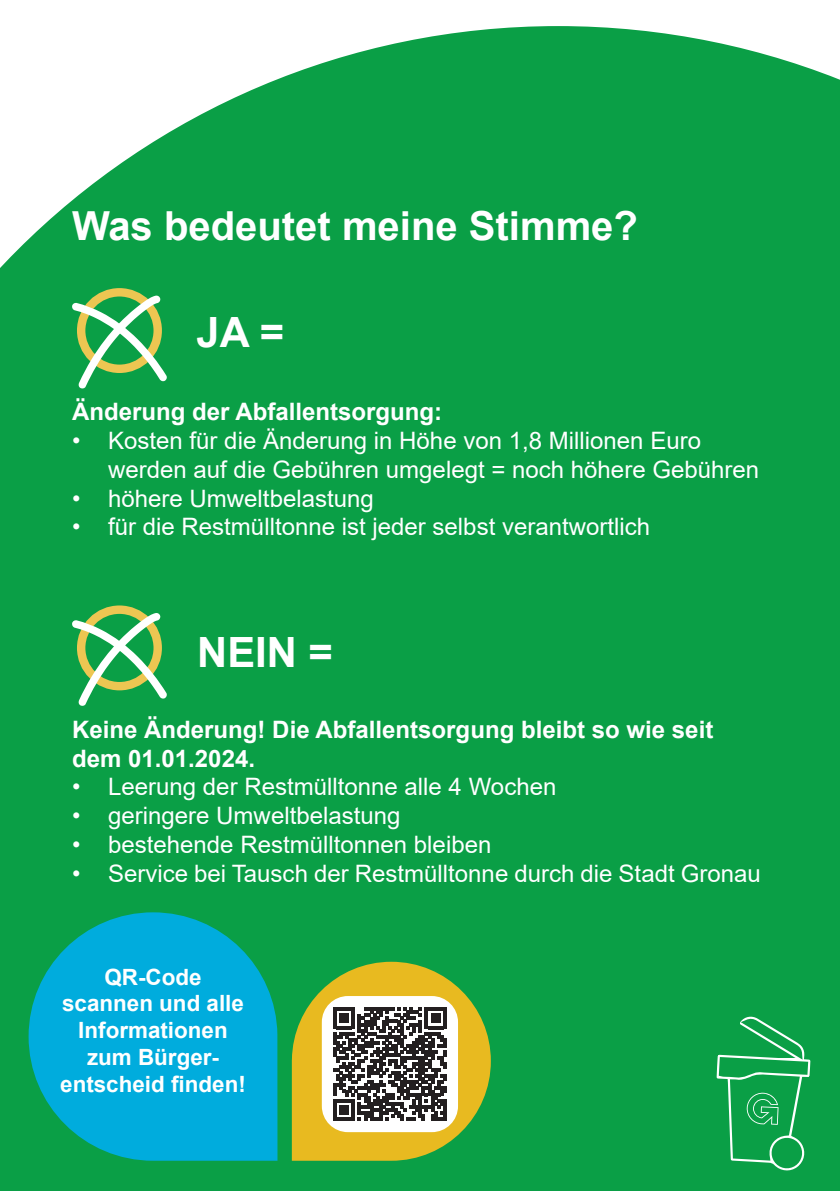
<style>
.page{position:relative;width:840px;height:1191px;background:#fff}
.page>*{position:absolute;margin:0;border:0;box-sizing:border-box;transform-origin:0 0}
.t1{font:700 41.6px "Arial";color:#fff}
.t2{font:700 40px "Arial";color:#fff}
.t3{font:24px/28.8px "Arial";color:#fff}
.t4{font:700 24px/28.8px "Arial";color:#fff}
.t5{font:700 22.4px/26.8px "Arial";color:#fff;text-align:center}
</style>
<div class="page">
<div style="left:0;top:26px;width:839px;height:1165px;background:#0a9f46"></div>
<div style="left:77px;top:605px;width:85px;height:85px;border:8px solid #edc652;border-radius:50%"></div>
<svg style="left:72px;top:612px;width:95px;height:94px"></svg>
<div style="left:77px;top:288px;width:85px;height:85px;border:8px solid #edc652;border-radius:50%"></div>
<svg style="left:72px;top:295px;width:95px;height:94px"></svg>
<svg style="left:706px;top:1003px;width:113px;height:180px;background:#1da654"></svg>
<svg style="left:29px;top:912px;width:248px;height:248px;background:#01a9c4"></svg>
<svg style="left:292px;top:961px;width:198px;height:199px"></svg>
<hr style="left:443px;top:1099px;width:3px;height:21px;background:#231f20">
<p class="t2" style="left:72px;top:198px;width:567px">Was bedeutet meine Stimme?</p>
<p class="t1" style="left:196px;top:303px;width:89px">JA =</p>
<p class="t4" style="left:72px;top:397px;width:371px">Änderung der Abfallentsorgung:</p>
<p class="t3" style="left:108px;top:426px;width:652px;text-indent:-36px">• Kosten für die Änderung in Höhe von 1,8 Millionen Euro werden auf die Gebühren umgelegt = noch höhere Gebühren</p>
<p class="t3" style="left:72px;top:483px;width:303px">• höhere Umweltbelastung</p>
<p class="t3" style="left:72px;top:512px;width:579px">• für die Restmülltonne ist jeder selbst verantwortlich</p>
<p class="t1" style="left:197px;top:623px;width:137px">NEIN =</p>
<p class="t4" style="left:72px;top:715px;width:642px">Keine Änderung! Die Abfallentsorgung bleibt so wie seit dem 01.01.2024.</p>
<p class="t3" style="left:72px;top:772px;width:485px">• Leerung der Restmülltonne alle 4 Wochen</p>
<p class="t3" style="left:72px;top:801px;width:330px">• geringere Umweltbelastung</p>
<p class="t3" style="left:72px;top:830px;width:420px">• bestehende Restmülltonnen bleiben</p>
<p class="t3" style="left:72px;top:858px;width:690px">• Service bei Tausch der Restmülltonne durch die Stadt Gronau</p>
<p class="t5" style="left:60px;top:963px;width:187px">QR-Code scannen und alle<br>Informationen zum Bürger&shy;entscheid finden!</p>
</div>
